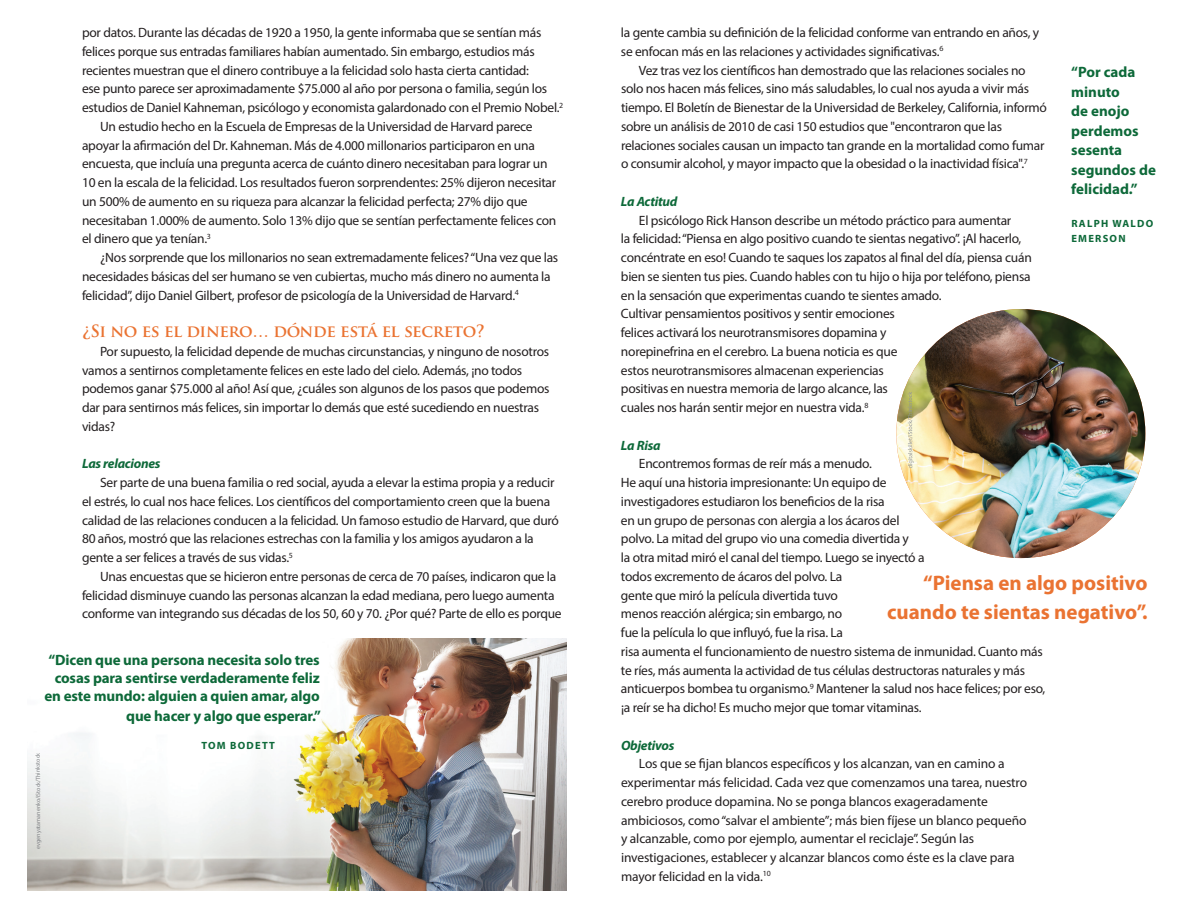
<style>
.page{position:relative;width:1188px;height:918px;background:#fff}
.page>*{position:absolute;margin:0;border:0;box-sizing:border-box;transform-origin:0 0}
.t1{font:700 21px/29.1px "Myriad Pro";color:#ea7332;text-align:right}
.t2{font:700 16.5px "Trajan Pro";letter-spacing:-.025em;color:#ea7332}
.t3{font:700 15px/19.5px "Myriad Pro";letter-spacing:-.01em;color:#0d6939;text-align:right}
.t4{font:13.5px/18.8px "Myriad Pro";letter-spacing:-.02em;color:#231f20}
.t5{font:italic 700 13.5px "Myriad Pro";letter-spacing:-.02em;color:#0d6939}
.t6{font:700 10.5px/15px "Myriad Pro";letter-spacing:.12em;color:#0d6939}
.t7{font:6px "Myriad Pro";letter-spacing:-.005em;color:#808285}
</style>
<div class="page">
<img style="left:27px;top:638px;width:540px;height:253px">
<img style="left:896px;top:309px;width:249px;height:249px;border-radius:125px">
<svg style="left:908px;top:392px;width:6px;height:76px"></svg>
<p class="t4" style="left:82px;top:23px;width:461px">por datos. Durante las décadas de 1920 a 1950, la gente informaba que se sentían más</p>
<p class="t4" style="left:82px;top:42px;width:454px">felices porque sus entradas familiares habían aumentado. Sin embargo, estudios más</p>
<p class="t4" style="left:82px;top:61px;width:448px">recientes muestran que el dinero contribuye a la felicidad solo hasta cierta cantidad:</p>
<p class="t4" style="left:82px;top:79px;width:467px">ese punto parece ser aproximadamente $75.000 al año por persona o familia, según los</p>
<p class="t4" style="left:82px;top:98px;width:483px">estudios de Daniel Kahneman, psicólogo y economista galardonado con el Premio Nobel.<sup>2</sup></p>
<p class="t4" style="left:100px;top:117px;width:434px">Un estudio hecho en la Escuela de Empresas de la Universidad de Harvard parece</p>
<p class="t4" style="left:82px;top:136px;width:454px">apoyar la afirmación del Dr. Kahneman. Más de 4.000 millonarios participaron en una</p>
<p class="t4" style="left:82px;top:154px;width:467px">encuesta, que incluía una pregunta acerca de cuánto dinero necesitaban para lograr un</p>
<p class="t4" style="left:82px;top:173px;width:476px">10 en la escala de la felicidad. Los resultados fueron sorprendentes: 25% dijeron necesitar</p>
<p class="t4" style="left:82px;top:192px;width:447px">un 500% de aumento en su riqueza para alcanzar la felicidad perfecta; 27% dijo que</p>
<p class="t4" style="left:82px;top:211px;width:476px">necesitaban 1.000% de aumento. Solo 13% dijo que se sentían perfectamente felices con</p>
<p class="t4" style="left:82px;top:229px;width:130px">el dinero que ya tenían.<sup>3</sup></p>
<p class="t4" style="left:100px;top:248px;width:460px">¿Nos sorprende que los millonarios no sean extremadamente felices? “Una vez que las</p>
<p class="t4" style="left:82px;top:267px;width:470px">necesidades básicas del ser humano se ven cubiertas, mucho más dinero no aumenta la</p>
<p class="t4" style="left:82px;top:286px;width:438px">felicidad”, dijo Daniel Gilbert, profesor de psicología de la Universidad de Harvard.<sup>4</sup></p>
<p class="t2" style="left:82px;top:321px;width:404px">¿SI NO ES EL DINERO… DÓNDE ESTÁ EL SECRETO?</p>
<p class="t4" style="left:82px;top:342px;width:469px;text-indent:18px">Por supuesto, la felicidad depende de muchas circunstancias, y ninguno de nosotros vamos a sentirnos completamente felices en este lado del cielo. Además, ¡no todos podemos ganar $75.000 al año! Así que, ¿cuáles son algunos de los pasos que podemos dar para sentirnos más felices, sin importar lo demás que esté sucediendo en nuestras vidas?</p>
<p class="t5" style="left:82px;top:455px;width:80px">Las relaciones</p>
<p class="t4" style="left:82px;top:473px;width:478px;text-indent:18px">Ser parte de una buena familia o red social, ayuda a elevar la estima propia y a reducir el estrés, lo cual nos hace felices. Los científicos del comportamiento creen que la buena calidad de las relaciones conducen a la felicidad. Un famoso estudio de Harvard, que duró 80 años, mostró que las relaciones estrechas con la familia y los amigos ayudaron a la gente a ser felices a través de sus vidas.<sup>5</sup></p>
<p class="t4" style="left:82px;top:567px;width:481px;text-indent:18px">Unas encuestas que se hicieron entre personas de cerca de 70 países, indicaron que la felicidad disminuye cuando las personas alcanzan la edad mediana, pero luego aumenta conforme van integrando sus décadas de los 50, 60 y 70. ¿Por qué? Parte de ello es porque</p>
<p class="t3" style="left:45px;top:651px;width:277px;line-height:18px">“Dicen que una persona necesita solo tres cosas para sentirse verdaderamente feliz en este mundo: alguien a quien amar, algo</p>
<p class="t3" style="left:126px;top:705px;width:196px">que hacer y algo que esperar.”</p>
<p class="t6" style="left:201px;top:738px;width:75px">TOM BODETT</p>
<p class="t7" style="left:34px;top:849px;width:97px;rotate:-90deg">evgenyatamanenko/iStock/Thinkstock</p>
<p class="t4" style="left:621px;top:23px;width:420px">la gente cambia su definición de la felicidad conforme van entrando en años, y se enfocan más en las relaciones y actividades significativas.<sup>6</sup></p>
<p class="t4" style="left:621px;top:61px;width:428px;text-indent:18px">Vez tras vez los científicos han demostrado que las relaciones sociales no solo nos hacen más felices, sino más saludables, lo cual nos ayuda a vivir más tiempo. El Boletín de Bienestar de la Universidad de Berkeley, California, informó sobre un análisis de 2010 de casi 150 estudios que "encontraron que las relaciones sociales causan un impacto tan grande en la mortalidad como fumar o consumir alcohol, y mayor impacto que la obesidad o la inactividad física".<sup>7</sup></p>
<p class="t5" style="left:621px;top:193px;width:58px">La Actitud</p>
<p class="t4" style="left:621px;top:211px;width:412px;text-indent:18px">El psicólogo Rick Hanson describe un método práctico para aumentar<br>la felicidad: “Piensa en algo positivo cuando te sientas negativo”. ¡Al hacerlo, concéntrate en eso! Cuando te saques los zapatos al final del día, piensa cuán bien se sienten tus pies. Cuando hables con tu hijo o hija por teléfono, piensa en la sensación que experimentas cuando te sientes amado.<br>Cultivar pensamientos positivos y sentir emociones<br>felices activará los neurotransmisores dopamina y<br>norepinefrina en el cerebro. La buena noticia es que<br>estos neurotransmisores almacenan experiencias<br>positivas en nuestra memoria de largo alcance, las<br>cuales nos harán sentir mejor en nuestra vida.<sup>8</sup></p>
<p class="t5" style="left:621px;top:436px;width:41px">La Risa</p>
<p class="t4" style="left:621px;top:454px;width:426px;text-indent:18px">Encontremos formas de reír más a menudo.<br>He aquí una historia impresionante: Un equipo de<br>investigadores estudiaron los beneficios de la risa<br>en un grupo de personas con alergia a los ácaros del<br>polvo. La mitad del grupo vio una comedia divertida y<br>la otra mitad miró el canal del tiempo. Luego se inyectó a<br>todos excremento de ácaros del polvo. La<br>gente que miró la película divertida tuvo<br>menos reacción alérgica; sin embargo, no<br>fue la película lo que influyó, fue la risa. La<br>risa aumenta el funcionamiento de nuestro sistema de inmunidad. Cuanto más te ríes, más aumenta la actividad de tus células destructoras naturales y más anticuerpos bombea tu organismo.<sup>9</sup> Mantener la salud nos hace felices; por eso, ¡a reír se ha dicho! Es mucho mejor que tomar vitaminas.</p>
<p class="t5" style="left:621px;top:736px;width:55px">Objetivos</p>
<p class="t4" style="left:621px;top:754px;width:408px;text-indent:18px">Los que se fijan blancos específicos y los alcanzan, van en camino a experimentar más felicidad. Cada vez que comenzamos una tarea, nuestro cerebro produce dopamina. No se ponga blancos exageradamente ambiciosos, como “salvar el ambiente”; más bien fíjese un blanco pequeño y alcanzable, como por ejemplo, aumentar el reciclaje”. Según las investigaciones, establecer y alcanzar blancos como éste es la clave para mayor felicidad en la vida.<sup>10</sup></p>
<p class="t3" style="left:1071px;top:62px;width:86px;text-align:left">“Por cada minuto<br>de enojo perdemos sesenta segundos de felicidad.”</p>
<p class="t6" style="left:1071px;top:216px;width:83px">RALPH WALDO<br>EMERSON</p>
<h1 class="t1" style="left:887px;top:568px;width:262px">“Piensa en algo positivo cuando te sientas negativo”.</h1>
</div>
